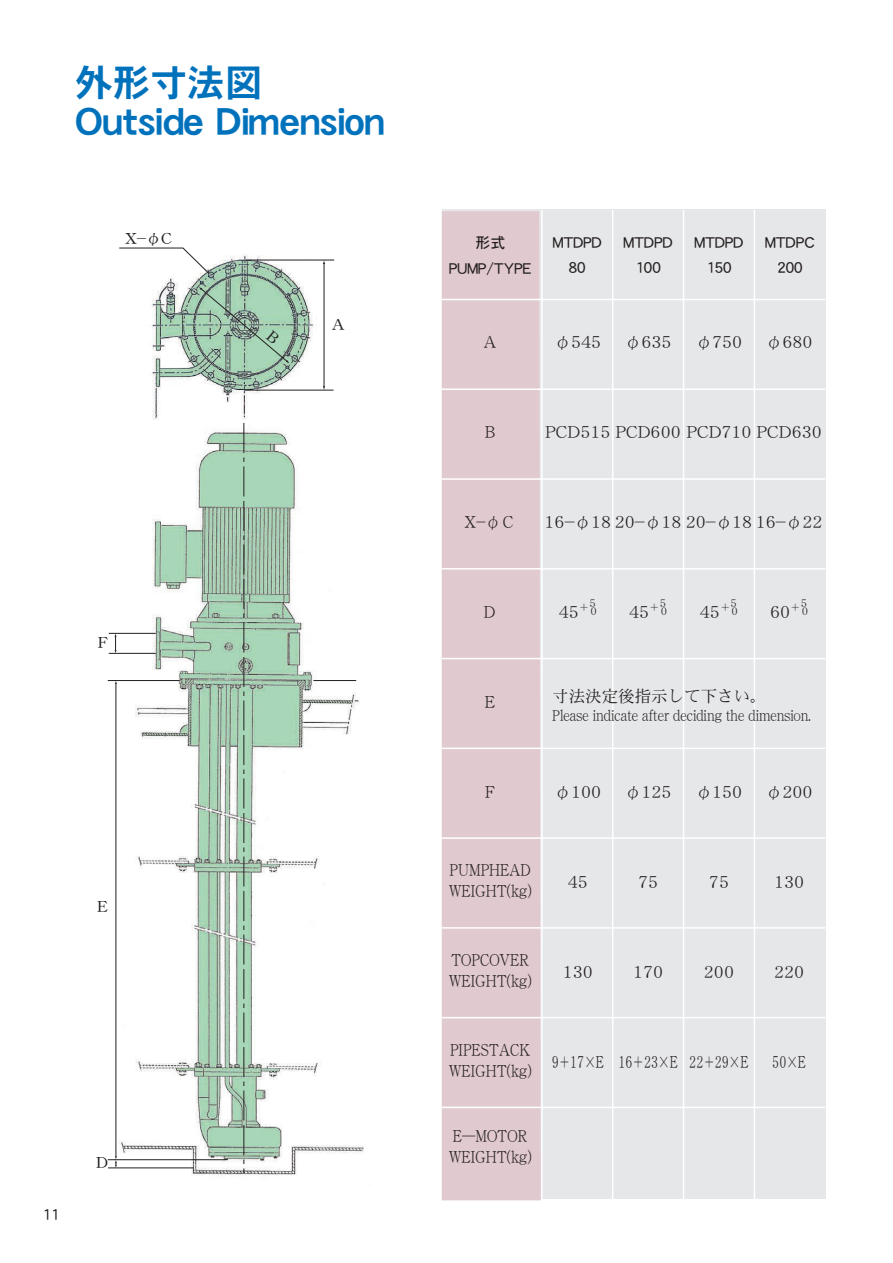
<style>
.page{position:relative;width:893px;height:1263px;background:#fff}
.page>*{position:absolute;margin:0;border:0;box-sizing:border-box;transform-origin:0 0}
.t1{font:37.5px/39px "DFPHS Gothic CID W7";color:#0072bc}
.t2{font:16.5px "DFPHS Mincho CID W3";color:#231f20}
.t3{font:16.5px/21px "DFPHS Mincho CID W3";color:#231f20;scale:.8 1}
.t4{font:16.5px "DFPHS Mincho CID W3";color:#231f20;scale:.7 1}
.t5{font:16.5px "DFPHS Mincho CID W3";color:#231f20;scale:.92 1}
.t6{font:15px/25.5px "DFPHS Gothic CID W5";color:#231f20;text-align:center}
.t7{font:15px "DFPHS Mincho CID W3";color:#231f20;scale:.8 1}
.t8{font:15px "DFPHS Mincho CID W5";color:#231f20}
.t9{font:10.5px "DFPHS Mincho CID W3";color:#231f20}
</style>
<div class="page">
<img style="left:109px;top:247px;width:255px;height:929px">
<div style="left:442px;top:210px;width:383px;height:989px;background:#e6e7e9"></div>
<div style="left:442px;top:211px;width:99px;height:989px;background:#e1cacf"></div>
<hr style="left:541px;top:210px;width:2px;height:989px;background:#fff">
<hr style="left:612px;top:210px;width:1px;height:989px;background:#fff">
<hr style="left:683px;top:210px;width:1px;height:989px;background:#fff">
<hr style="left:754px;top:210px;width:1px;height:989px;background:#fff">
<hr style="left:442px;top:299px;width:383px;height:1px;background:#fff">
<hr style="left:442px;top:388px;width:383px;height:2px;background:#fff">
<hr style="left:442px;top:478px;width:383px;height:2px;background:#fff">
<hr style="left:442px;top:568px;width:383px;height:1px;background:#fff">
<hr style="left:442px;top:658px;width:383px;height:1px;background:#fff">
<hr style="left:442px;top:748px;width:383px;height:1px;background:#fff">
<hr style="left:442px;top:837px;width:383px;height:2px;background:#fff">
<hr style="left:442px;top:927px;width:383px;height:2px;background:#fff">
<hr style="left:442px;top:1017px;width:383px;height:1px;background:#fff">
<hr style="left:442px;top:1107px;width:383px;height:1px;background:#fff">
<svg style="left:114px;top:634px;width:3px;height:19px"></svg>
<svg style="left:244px;top:423px;width:1px;height:750px"></svg>
<hr style="left:108px;top:680px;width:72px;height:1px;background:#231f20">
<hr style="left:313px;top:680px;width:43px;height:1px;background:#231f20">
<hr style="left:108px;top:1167px;width:86px;height:1px;background:#231f20">
<hr style="left:108px;top:1159px;width:117px;height:1px;background:#231f20">
<hr style="left:116px;top:684px;width:1px;height:473px;background:#231f20">
<svg style="left:115px;top:1156px;width:2px;height:12px"></svg>
<hr style="left:246px;top:260px;width:88px;height:1px;background:#231f20">
<hr style="left:245px;top:390px;width:88px;height:1px;background:#231f20">
<hr style="left:109px;top:633px;width:47px;height:1px;background:#231f20">
<hr style="left:109px;top:653px;width:47px;height:1px;background:#231f20">
<hr style="left:324px;top:263px;width:1px;height:124px;background:#231f20">
<svg style="left:119px;top:248px;width:171px;height:115px"></svg>
<h1 class="t1" style="left:75px;top:62px;width:311px">外形寸法図<br>Outside Dimension</h1>
<p class="t8" style="left:125px;top:230px;width:48px">X─φC</p>
<p class="t8" style="left:331px;top:316px;width:16px">Ａ</p>
<p class="t8" style="left:98px;top:635px;width:12px">F</p>
<p class="t8" style="left:97px;top:898px;width:12px">E</p>
<p class="t6" style="left:43px;top:1202px;width:18px">11</p>
<p class="t8" style="left:96px;top:1155px;width:13px">D</p>
<p class="t6" style="left:449px;top:230px;width:84px">形式<br>PUMP/TYPE</p>
<p class="t6" style="left:553px;top:229px;width:51px">MTDPD<br>80</p>
<p class="t6" style="left:623px;top:229px;width:51px">MTDPD<br>100</p>
<p class="t6" style="left:694px;top:229px;width:51px">MTDPD<br>150</p>
<p class="t6" style="left:765px;top:229px;width:51px">MTDPC<br>200</p>
<p class="t5" style="left:483px;top:333px;width:18px">Ａ</p>
<p class="t5" style="left:483px;top:423px;width:18px">Ｂ</p>
<p class="t2" style="left:555px;top:333px;width:48px">φ545</p>
<p class="t2" style="left:625px;top:333px;width:48px">φ635</p>
<p class="t2" style="left:696px;top:333px;width:48px">φ750</p>
<p class="t2" style="left:766px;top:333px;width:48px">φ680</p>
<p class="t2" style="left:545px;top:423px;width:278px">PCD515 PCD600 PCD710 PCD630</p>
<p class="t5" style="left:465px;top:513px;width:57px">X─φＣ</p>
<p class="t5" style="left:483px;top:603px;width:18px">Ｄ</p>
<p class="t2" style="left:545px;top:513px;width:279px">16─φ18 20─φ18 20─φ18 16─φ22</p>
<p class="t2" style="left:559px;top:603px;width:38px">45<sup>＋5</sup></p>
<p class="t9" style="left:590px;top:605px;width:8px">0</p>
<p class="t2" style="left:629px;top:603px;width:38px">45<sup>＋5</sup></p>
<p class="t9" style="left:661px;top:605px;width:8px">0</p>
<p class="t2" style="left:700px;top:603px;width:38px">45<sup>＋5</sup></p>
<p class="t9" style="left:732px;top:605px;width:8px">0</p>
<p class="t2" style="left:770px;top:603px;width:38px">60<sup>＋5</sup></p>
<p class="t9" style="left:802px;top:605px;width:8px">0</p>
<p class="t5" style="left:483px;top:693px;width:18px">Ｅ</p>
<p class="t5" style="left:483px;top:783px;width:18px">Ｆ</p>
<p class="t2" style="left:552px;top:687px;width:216px">寸法決定後指示して下さい。</p>
<p class="t7" style="left:552px;top:708px;width:324px">Please indicate after deciding the dimension.</p>
<p class="t2" style="left:555px;top:783px;width:48px">φ100</p>
<p class="t2" style="left:625px;top:783px;width:48px">φ125</p>
<p class="t2" style="left:696px;top:783px;width:48px">φ150</p>
<p class="t2" style="left:766px;top:783px;width:48px">φ200</p>
<p class="t3" style="left:449px;top:860px;width:105px">PUMPHEAD<br>WEIGHT(kg)</p>
<p class="t2" style="left:568px;top:873px;width:22px">45</p>
<p class="t2" style="left:638px;top:873px;width:22px">75</p>
<p class="t2" style="left:709px;top:873px;width:22px">75</p>
<p class="t3" style="left:449px;top:949px;width:105px">TOPCOVER<br>WEIGHT(kg)</p>
<p class="t2" style="left:563px;top:963px;width:32px">130</p>
<p class="t2" style="left:633px;top:963px;width:32px">170</p>
<p class="t2" style="left:704px;top:963px;width:32px">200</p>
<p class="t3" style="left:449px;top:1039px;width:105px">PIPESTACK<br>WEIGHT(kg)</p>
<p class="t3" style="left:449px;top:1125px;width:105px">E─MOTOR<br>WEIGHT(kg)</p>
<p class="t4" style="left:552px;top:1053px;width:76px">9＋17×E</p>
<p class="t4" style="left:618px;top:1053px;width:86px">16＋23×E</p>
<p class="t4" style="left:689px;top:1053px;width:86px">22＋29×E</p>
<p class="t2" style="left:774px;top:873px;width:32px">130</p>
<p class="t2" style="left:774px;top:963px;width:32px">220</p>
<p class="t4" style="left:772px;top:1053px;width:50px">50×E</p>
</div>
